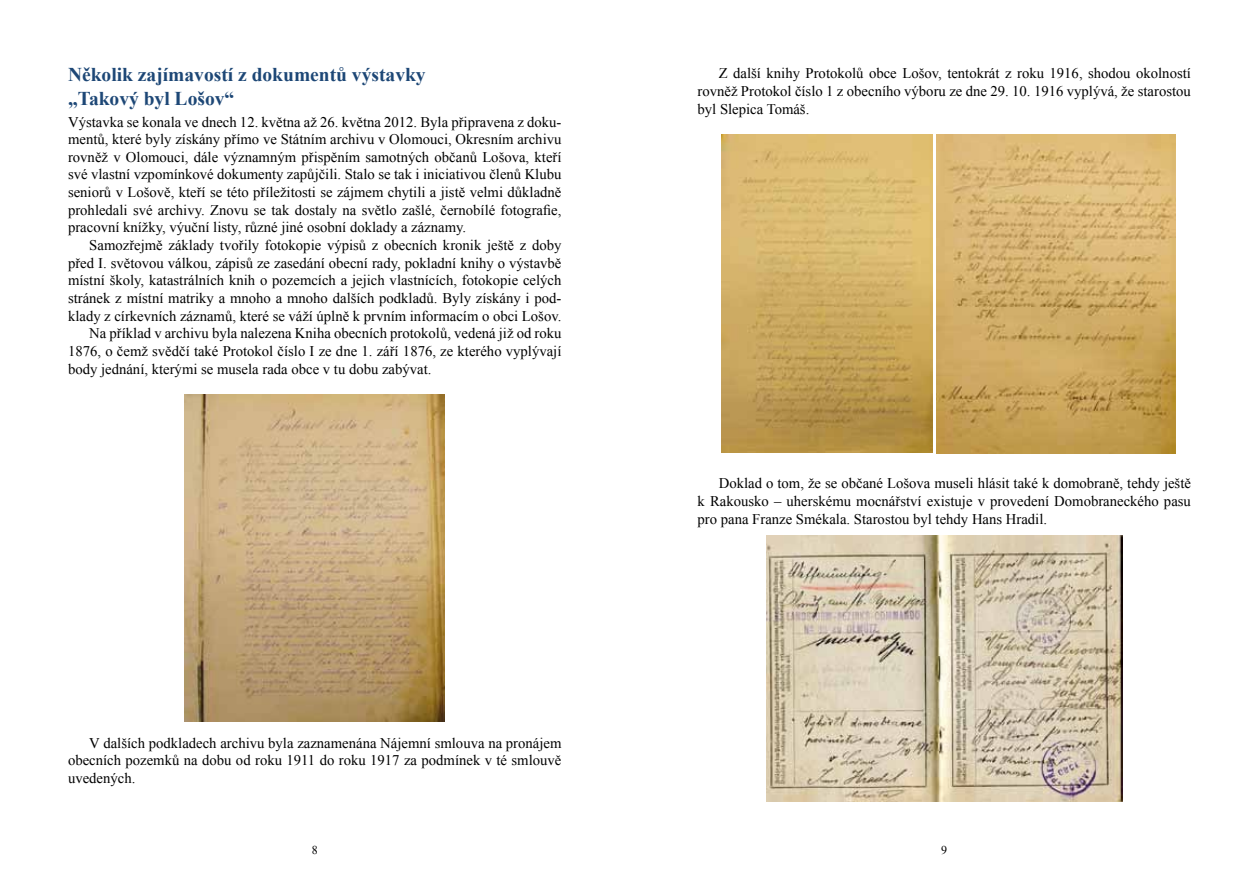
<style>
.page{position:relative;width:1259px;height:893px;background:#fff}
.page>*{position:absolute;margin:0;border:0;box-sizing:border-box;transform-origin:0 0}
.t1{font:700 19.5px/23.4px "Times New Roman";color:#1d4776}
.t2{font:14.7px/17.7px "Times New Roman";color:#000;text-align:justify}
.t3{font:12px "Times New Roman";color:#000}
</style>
<div class="page">
<img style="left:721px;top:135px;width:211px;height:317px">
<img style="left:936px;top:134px;width:239px;height:319px">
<img style="left:766px;top:535px;width:356px;height:267px">
<img style="left:185px;top:394px;width:259px;height:327px">
<h1 class="t1" style="left:68px;top:63px;width:359px">Několik zajímavostí z dokumentů výstavky „Takový byl Lošov“</h1>
<p class="t2" style="left:68px;top:113px;width:495px">Výstavka se konala ve dnech 12. května až 26. května 2012. Byla připravena z doku&shy;mentů, které byly získány přímo ve Státním archivu v Olomouci, Okresním archivu rovněž v Olomouci, dále významným přispěním samotných občanů Lošova, kteří své vlastní vzpomínkové dokumenty zapůjčili. Stalo se tak i iniciativou členů Klubu seniorů v Lošově, kteří se této příležitosti se zájmem chytili a jistě velmi důkladně prohledali své archivy. Znovu se tak dostaly na světlo zašlé, černobílé fotografie, pracovní knížky, výuční listy, různé jiné osobní doklady a záznamy.</p>
<p class="t2" style="left:89px;top:236px;width:473px">Samozřejmě základy tvořily fotokopie výpisů z obecních kronik ještě z doby</p>
<p class="t2" style="left:68px;top:254px;width:495px">před I. světovou válkou, zápisů ze zasedání obecní rady, pokladní knihy o výstavbě</p>
<p class="t2" style="left:68px;top:271px;width:495px">místní školy, katastrálních knih o pozemcích a jejich vlastnících, fotokopie celých</p>
<p class="t2" style="left:68px;top:289px;width:495px">stránek z místní matriky a mnoho a mnoho dalších podkladů. Byly získány i pod-</p>
<p class="t2" style="left:68px;top:307px;width:495px">klady z církevních záznamů, které se váží úplně k prvním informacím o obci Lošov.</p>
<p class="t2" style="left:89px;top:324px;width:473px">Na příklad v archivu byla nalezena Kniha obecních protokolů, vedená již od roku</p>
<p class="t2" style="left:68px;top:342px;width:495px">1876, o čemž svědčí také Protokol číslo I ze dne 1. září 1876, ze kterého vyplývají</p>
<p class="t2" style="left:68px;top:359px;width:365px">body jednání, kterými se musela rada obce v tu dobu zabývat.</p>
<p class="t2" style="left:68px;top:734px;width:495px;text-indent:21px">V dalších podkladech archivu byla zaznamenána Nájemní smlouva na pronájem obecních pozemků na dobu od roku 1911 do roku 1917 za podmínek v té smlouvě uvedených.</p>
<p class="t2" style="left:697px;top:64px;width:495px;text-indent:21px">Z další knihy Protokolů obce Lošov, tentokrát z roku 1916, shodou okolností rovněž Protokol číslo 1 z obecního výboru ze dne 29. 10. 1916 vyplývá, že starostou byl Slepica Tomáš.</p>
<p class="t2" style="left:697px;top:474px;width:495px;text-indent:21px">Doklad o tom, že se občané Lošova museli hlásit také k domobraně, tehdy ještě k Rakousko – uherskému mocnářství existuje v provedení Domobraneckého pasu pro pana Franze Smékala. Starostou byl tehdy Hans Hradil.</p>
<p class="t3" style="left:312px;top:842px;width:7px">8</p>
<p class="t3" style="left:941px;top:842px;width:7px">9</p>
</div>
